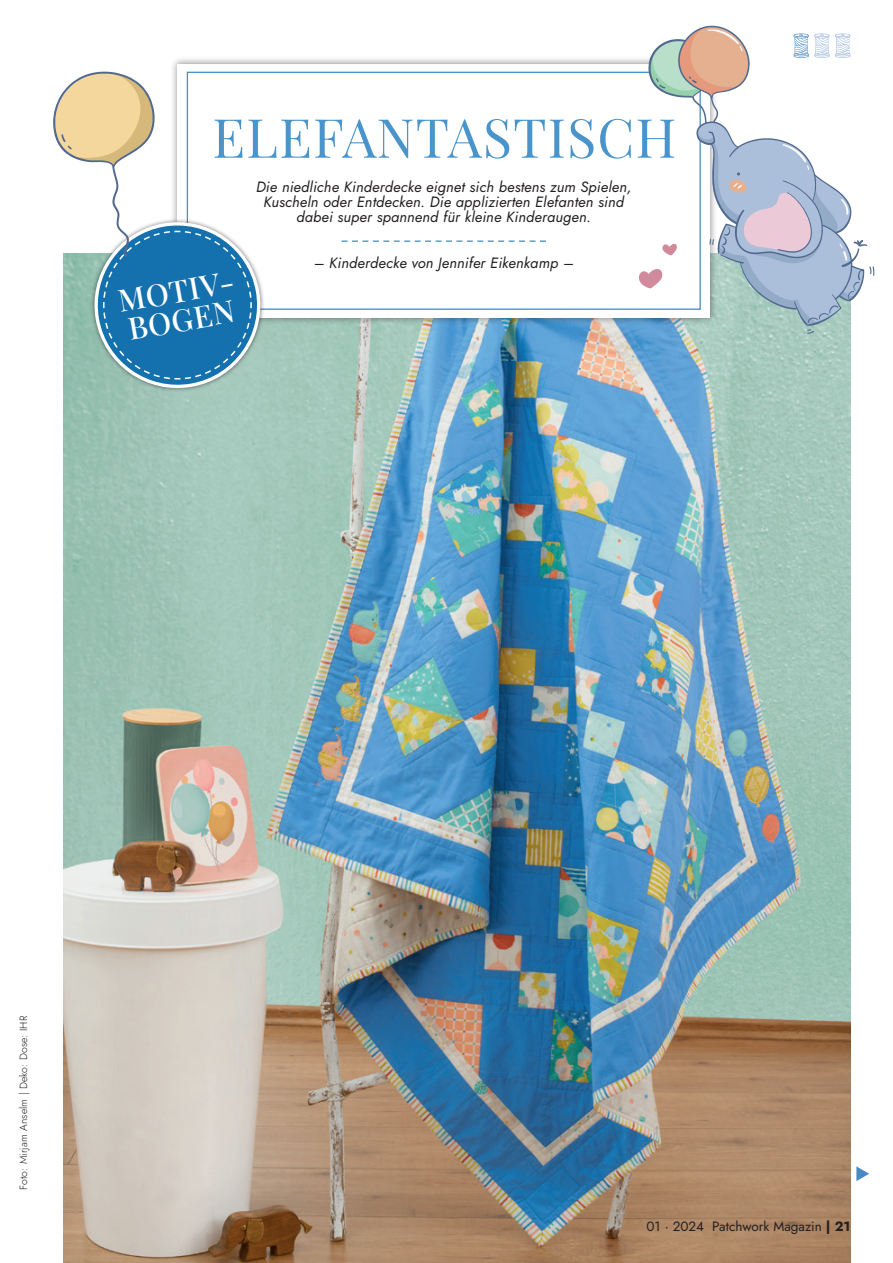
<style>
.page{position:relative;width:893px;height:1263px;background:#fff}
.page>*{position:absolute;margin:0;border:0;box-sizing:border-box;transform-origin:0 0}
.t1{font:54px "Playfair Display";letter-spacing:.02em;color:#4994ca}
.t2{font:500 30.6px/29.1px "Playfair Display";color:#fff}
.t3{font:italic 14.85px/15px "Jost";letter-spacing:.01em;color:#231f20;text-align:center}
.t4{font:13.5px "Jost";color:#231f20}
.t5{font:300 10.5px "Jost";letter-spacing:.01em;color:#231f20}
.s1{font-weight:700}
</style>
<div class="page">
<img style="left:64px;top:326px;width:786px;height:937px">
<div style="left:170px;top:56px;width:548px;height:270px;background:#231f20;opacity:.5"></div>
<div style="left:177px;top:64px;width:533px;height:254px;background:#fff"></div>
<svg style="left:342px;top:240px;width:204px;height:2px"></svg>
<svg style="left:856px;top:1166px;width:13px;height:15px"></svg>
<svg style="left:53px;top:72px;width:214px;height:323px"></svg>
<svg style="left:648px;top:244px;width:227px;height:90px"></svg>
<svg style="left:639px;top:26px;width:225px;height:299px"></svg>
<h1 class="t1" style="left:212px;top:95px;width:466px">ELEFANTASTISCH</h1>
<p class="t3" style="left:256px;top:179px;width:377px">Die niedliche Kinderdecke eignet sich bestens zum Spielen,<br>Kuscheln oder Entdecken. Die applizierten Elefanten sind dabei super spannend für kleine Kinderaugen.</p>
<p class="t3" style="left:314px;top:255px;width:261px">– Kinderdecke von Jennifer Eikenkamp –</p>
<h2 class="t2" style="left:116px;top:284px;width:119px;rotate:-10deg">MOTIV-<br>BOGEN</h2>
<p class="t5" style="left:16px;top:1190px;width:175px;rotate:-90deg">Foto: Mirjam Anselm | Deko: Dose: IHR</p>
<p class="t4" style="left:646px;top:1217px;width:205px">01 · 2024 Patchwork Magazin <span class="s1">| 21</span></p>
</div>
